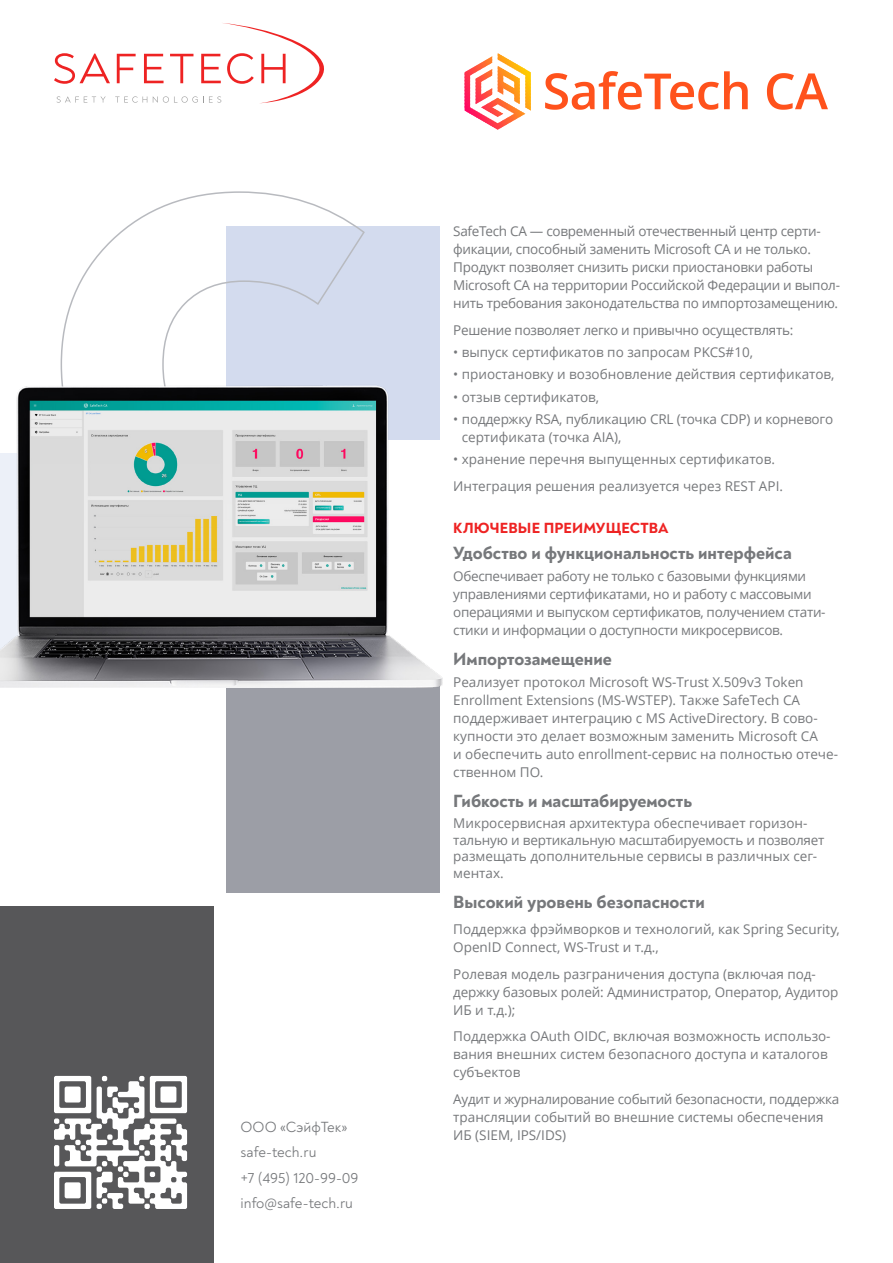
<style>
.page{position:relative;width:893px;height:1263px;background:#fff}
.page>*{position:absolute;margin:0;border:0;box-sizing:border-box;transform-origin:0 0}
.t1{font:800 18px "Noah";color:#76787b}
.t2{font:15px/25.5px "Noah";color:#76787b}
.t3{font:800 15px "Noah";letter-spacing:.01em;color:#ee2323}
.t4{font:13.5px/18px "Open Sans";color:#76787b}
.t5{font:13.5px/18px "Open Sans";letter-spacing:-.02em;color:#76787b}
.t6{font:13.5px/18px "Open Sans";letter-spacing:-.025em;color:#76787b}
</style>
<div class="page">
<div style="left:227px;top:680px;width:213px;height:213px;background:#9c9ea6"></div>
<div style="left:0;top:906px;width:213px;height:357px;background:#575759"></div>
<svg style="left:54px;top:1076px;width:133px;height:133px"></svg>
<div style="left:226px;top:227px;width:214px;height:213px;background:#d3dbee"></div>
<svg style="left:61px;top:191px;width:314px;height:161px"></svg>
<img style="left:0;top:352px;width:443px;height:336px">
<svg style="left:54px;top:23px;width:270px;height:80px"></svg>
<svg style="left:465px;top:53px;width:66px;height:77px"></svg>
<svg style="left:545px;top:71px;width:283px;height:39px"></svg>
<p class="t2" style="left:241px;top:1114px;width:119px">ООО «СэйфТек» safe-tech.ru<br>+7 (495) 120-99-09 info@safe-tech.ru</p>
<p class="t5" style="left:453px;top:222px;width:388px">SafeTech CA — современный отечественный центр серти&shy;фикации, способный заменить Microsoft CA и не только.<br>Продукт позволяет снизить риски приостановки работы Microsoft CA на территории Российской Федерации и выпол&shy;нить требования законодательства по импортозамещению.</p>
<p class="t5" style="left:453px;top:320px;width:342px">Решение позволяет легко и привычно осуществлять:</p>
<p class="t4" style="left:453px;top:343px;width:301px">• выпуск сертификатов по запросам PKCS#10,</p>
<p class="t4" style="left:453px;top:365px;width:383px">• приостановку и возобновление действия сертификатов,</p>
<p class="t4" style="left:453px;top:387px;width:148px">• отзыв сертификатов,</p>
<p class="t4" style="left:462px;top:410px;width:373px;text-indent:-9px">• поддержку RSA, публикацию CRL (точка CDP) и корневого сертификата (точка AIA),</p>
<p class="t4" style="left:453px;top:450px;width:323px">• хранение перечня выпущенных сертификатов.</p>
<p class="t4" style="left:453px;top:476px;width:331px">Интеграция решения реализуется через REST API.</p>
<p class="t3" style="left:453px;top:518px;width:217px">КЛЮЧЕВЫЕ ПРЕИМУЩЕСТВА</p>
<p class="t1" style="left:453px;top:541px;width:340px">Удобство и функциональность интерфейса</p>
<p class="t6" style="left:453px;top:566px;width:374px">Обеспечивает работу не только с базовыми функциями управлениями сертификатами, но и работу с массовыми операциями и выпуском сертификатов, получением стати&shy;стики и информации о доступности микросервисов.</p>
<p class="t1" style="left:453px;top:647px;width:160px">Импортозамещение</p>
<p class="t4" style="left:453px;top:673px;width:386px">Реализует протокол Microsoft WS-Trust X.509v3 Token Enrollment Extensions (MS-WSTEP). Также SafeTech CA поддерживает интеграцию с MS ActiveDirectory. В сово&shy;купности это делает возможным заменить Microsoft CA<br>и обеспечить auto enrollment-сервис на полностью отече&shy;ственном ПО.</p>
<p class="t1" style="left:453px;top:790px;width:240px">Гибкость и масштабируемость</p>
<p class="t4" style="left:453px;top:814px;width:373px;line-height:16.5px">Микросервисная архитектура обеспечивает горизон&shy;тальную и вертикальную масштабируемость и позволяет размещать дополнительные сервисы в различных сег&shy;ментах.</p>
<p class="t1" style="left:453px;top:890px;width:253px">Высокий уровень безопасности</p>
<p class="t4" style="left:453px;top:920px;width:388px">Поддержка фрэймворков и технологий, как Spring Security,<br>OpenID Connect, WS-Trust и т.д.,</p>
<p class="t4" style="left:453px;top:964px;width:387px">Ролевая модель разграничения доступа (включая под&shy;держку базовых ролей: Администратор, Оператор, Аудитор<br>ИБ и т.д.);</p>
<p class="t4" style="left:453px;top:1027px;width:379px">Поддержка OAuth OIDC, включая возможность использо&shy;вания внешних систем безопасного доступа и каталогов субъектов</p>
<p class="t4" style="left:453px;top:1089px;width:387px">Аудит и журналирование событий безопасности, поддержка трансляции событий во внешние системы обеспечения<br>ИБ (SIEM, IPS/IDS)</p>
</div>
